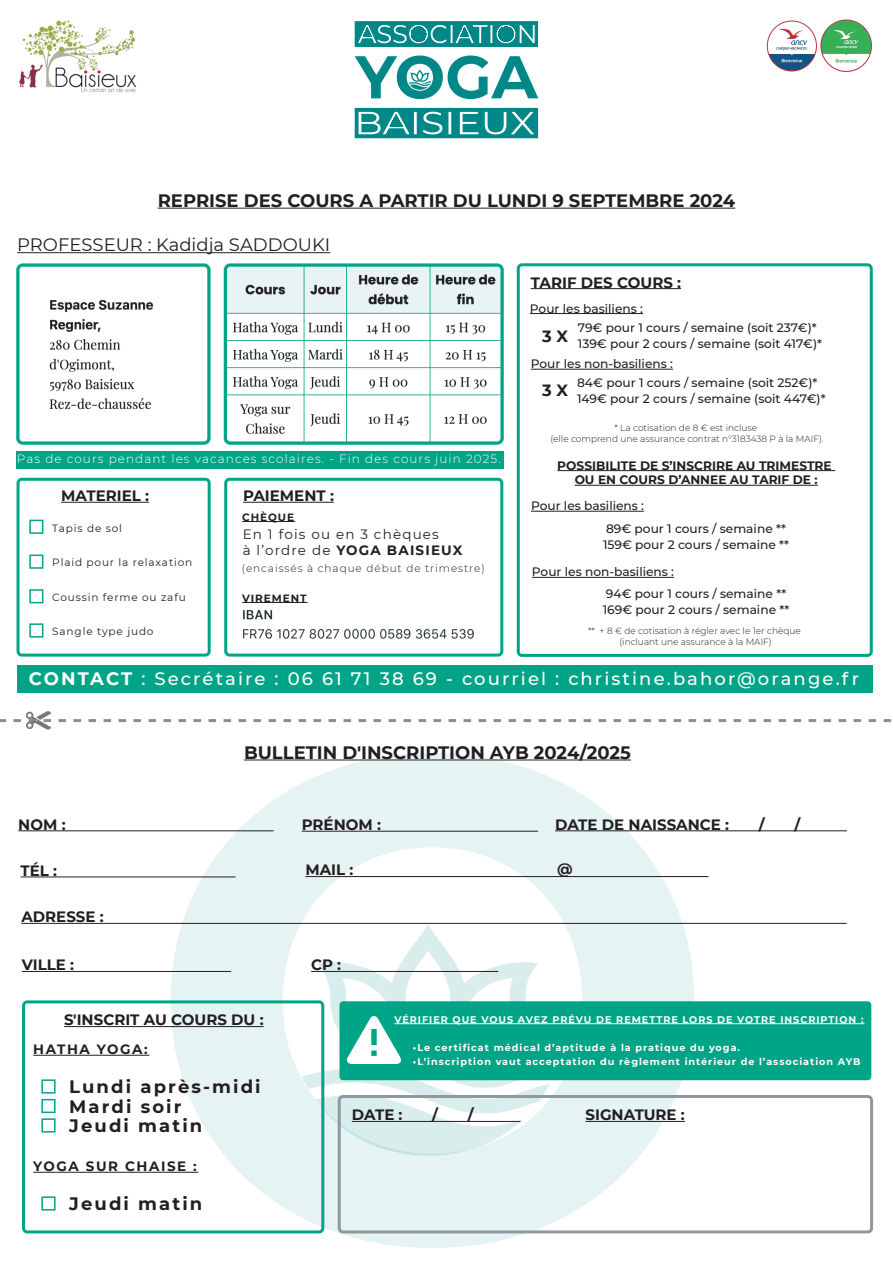
<style>
.page{position:relative;width:893px;height:1263px;background:#fff}
.page>*{position:absolute;margin:0;border:0;box-sizing:border-box;transform-origin:0 0}
.t1{font:700 18px "Montserrat";color:#231f20}
.t2{font:500 18px "Montserrat";letter-spacing:.115em;color:#fff}
.t3{font:700 18px/19.5px "Montserrat";letter-spacing:.115em;color:#231f20}
.t4{font:18px "Montserrat";color:#231f20}
.t5{font:700 16.2px "Montserrat";color:#231f20}
.t6{font:700 15px "Montserrat";color:#231f20}
.t7{font:13.5px/16.2px "Montserrat";letter-spacing:.09em;color:#231f20}
.t8{font:700 13.5px "Montserrat";letter-spacing:.115em;color:#231f20}
.t9{font:500 12.15px/15.9px "Montserrat";color:#231f20}
.t10{font:700 12.15px/14.7px "Montserrat";color:#231f20;text-align:center}
.t11{font:300 12px "Montserrat";letter-spacing:.09em;color:#fff}
.t12{font:10.5px "Montserrat";letter-spacing:.08em;color:#231f20}
.t13{font:300 10.5px "Montserrat";letter-spacing:.09em;color:#231f20}
.t14{font:700 10.5px "Montserrat";letter-spacing:.09em;color:#231f20}
.t15{font:700 9.6px "Montserrat";letter-spacing:.1em;color:#fff}
.t16{font:300 9px/10.8px "Montserrat";color:#231f20;text-align:center}
.s1{font-weight:700}
</style>
<div class="page">
<svg style="left:171px;top:753px;width:523px;height:495px;fill:#e6f3f3"></svg>
<svg style="left:302px;top:925px;width:257px;height:231px"></svg>
<hr style="left:33px;top:1055px;width:116px;height:1px;background:#231f20">
<hr style="left:33px;top:1172px;width:165px;height:1px;background:#231f20">
<svg style="left:355px;top:21px;width:183px;height:26px;background:#279a9a"></svg>
<svg style="left:355px;top:108px;width:183px;height:30px;background:#2f9e9e"></svg>
<svg style="left:355px;top:56px;width:183px;height:43px"></svg>
<img style="left:766px;top:19px;width:106px;height:53px">
<img style="left:16px;top:263px;width:488px;height:182px">
<hr style="left:158px;top:208px;width:577px;height:1px;background:#231f20">
<hr style="left:244px;top:759px;width:387px;height:1px;background:#231f20">
<hr style="left:17px;top:252px;width:313px;height:1px;background:#231f20">
<div style="left:517px;top:263px;width:356px;height:394px;border:3px solid #00a486;border-radius:4px"></div>
<div style="left:224px;top:478px;width:279px;height:179px;border:3px solid #00a486;border-radius:4px"></div>
<div style="left:17px;top:478px;width:194px;height:179px;border:3px solid #00a486;border-radius:4px"></div>
<div style="left:22px;top:1000px;width:302px;height:233px;border:3px solid #00a486;border-radius:4px"></div>
<div style="left:339px;top:1001px;width:532px;height:79px;background:#00a486;border-radius:4px"></div>
<div style="left:338px;top:1095px;width:535px;height:138px;border:3px solid #90979e;border-radius:4px"></div>
<hr style="left:531px;top:288px;width:150px;height:1px;background:#231f20">
<hr style="left:243px;top:502px;width:91px;height:1px;background:#231f20">
<hr style="left:61px;top:502px;width:88px;height:1px;background:#231f20">
<hr style="left:18px;top:830px;width:256px;height:1px;background:#231f20">
<hr style="left:64px;top:1026px;width:200px;height:1px;background:#231f20">
<hr style="left:21px;top:923px;width:826px;height:1px;background:#231f20">
<hr style="left:22px;top:971px;width:209px;height:1px;background:#231f20">
<hr style="left:311px;top:971px;width:187px;height:1px;background:#231f20">
<hr style="left:302px;top:831px;width:236px;height:1px;background:#231f20">
<hr style="left:555px;top:830px;width:292px;height:1px;background:#231f20">
<hr style="left:352px;top:1121px;width:168px;height:1px;background:#231f20">
<hr style="left:585px;top:1121px;width:100px;height:1px;background:#231f20">
<hr style="left:21px;top:876px;width:214px;height:1px;background:#231f20">
<hr style="left:305px;top:876px;width:403px;height:1px;background:#231f20">
<hr style="left:530px;top:313px;width:113px;height:1px;background:#231f20">
<hr style="left:531px;top:369px;width:142px;height:1px;background:#231f20">
<hr style="left:531px;top:511px;width:113px;height:1px;background:#231f20">
<hr style="left:532px;top:577px;width:142px;height:1px;background:#231f20">
<hr style="left:557px;top:470px;width:278px;height:1px;background:#231f20">
<hr style="left:575px;top:485px;width:243px;height:1px;background:#231f20">
<img style="left:19px;top:20px;width:117px;height:73px">
<div style="left:16px;top:451px;width:488px;height:18px;background:#00a486"></div>
<div style="left:17px;top:665px;width:856px;height:27px;background:#00a486"></div>
<img style="left:243px;top:610px;width:231px;height:29px">
<hr style="left:242px;top:521px;width:53px;height:1px;background:#231f20">
<hr style="left:242px;top:602px;width:66px;height:1px;background:#231f20">
<div style="left:29px;top:520px;width:14px;height:14px;border:2px solid #00a486"></div>
<div style="left:29px;top:555px;width:14px;height:14px;border:2px solid #00a486"></div>
<div style="left:29px;top:589px;width:14px;height:14px;border:2px solid #00a486"></div>
<div style="left:29px;top:623px;width:14px;height:14px;border:2px solid #00a486"></div>
<div style="left:41px;top:1079px;width:15px;height:14px;border:2px solid #00a486"></div>
<div style="left:41px;top:1099px;width:15px;height:14px;border:2px solid #00a486"></div>
<div style="left:41px;top:1118px;width:15px;height:14px;border:2px solid #00a486"></div>
<div style="left:41px;top:1196px;width:15px;height:14px;border:2px solid #00a486"></div>
<svg style="left:0;top:711px;width:892px;height:19px"></svg>
<img style="left:348px;top:1016px;width:53px;height:48px">
<hr style="left:394px;top:1023px;width:470px;height:1px;background:#fff">
<h1 class="t1" style="left:158px;top:187px;width:579px">REPRISE DES COURS A PARTIR DU LUNDI 9 SEPTEMBRE 2024</h1>
<h1 class="t4" style="left:17px;top:233px;width:315px">PROFESSEUR : Kadidja SADDOUKI</h1>
<p class="t11" style="left:17px;top:451px;width:485px">Pas de cours pendant les vacances scolaires. - Fin des cours juin 2025.</p>
<p class="t6" style="left:531px;top:271px;width:152px">TARIF DES COURS :</p>
<p class="t9" style="left:530px;top:300px;width:115px">Pour les basiliens :</p>
<h2 class="t5" style="left:542px;top:324px;width:27px">3 X</h2>
<p class="t9" style="left:578px;top:319px;width:246px">79€ pour 1 cours / semaine (soit 237€)*<br>139€ pour 2 cours / semaine (soit 417€)*</p>
<h2 class="t5" style="left:542px;top:378px;width:27px">3 X</h2>
<p class="t9" style="left:577px;top:374px;width:250px">84€ pour 1 cours / semaine (soit 252€)*<br>149€ pour 2 cours / semaine (soit 447€)*</p>
<p class="t9" style="left:531px;top:355px;width:144px">Pour les non-basiliens :</p>
<p class="t16" style="left:550px;top:422px;width:275px">* La cotisation de 8 € est incluse<br>(elle comprend une assurance contrat n°3183438 P à la MAIF).</p>
<p class="t10" style="left:557px;top:457px;width:276px">POSSIBILITE DE S’INSCRIRE AU TRIMESTRE<br>OU EN COURS D’ANNEE AU TARIF DE :</p>
<p class="t6" style="left:61px;top:485px;width:89px">MATERIEL :</p>
<p class="t6" style="left:243px;top:485px;width:92px">PAIEMENT :</p>
<p class="t9" style="left:531px;top:497px;width:115px">Pour les basiliens :</p>
<p class="t14" style="left:242px;top:509px;width:54px">CHÈQUE</p>
<p class="t9" style="left:603px;top:520px;width:188px">89€ pour 1 cours / semaine **<br>159€ pour 2 cours / semaine **</p>
<p class="t9" style="left:603px;top:585px;width:188px">94€ pour 1 cours / semaine **<br>169€ pour 2 cours / semaine **</p>
<p class="t12" style="left:52px;top:521px;width:71px">Tapis de sol</p>
<p class="t12" style="left:52px;top:555px;width:141px">Plaid pour la relaxation</p>
<p class="t12" style="left:52px;top:590px;width:135px">Coussin ferme ou zafu</p>
<p class="t12" style="left:52px;top:624px;width:103px">Sangle type judo</p>
<h1 class="t2" style="left:29px;top:666px;width:832px"><span class="s1">CONTACT</span> : Secrétaire : 06 61 71 38 69 - courriel : christine.bahor@orange.fr</h1>
<p class="t7" style="left:243px;top:526px;width:221px">En 1 fois ou en 3 chèques<br>à l’ordre de <span class="s1">YOGA BAISIEUX</span></p>
<p class="t13" style="left:242px;top:561px;width:245px">(encaissés à chaque début de trimestre)</p>
<p class="t9" style="left:532px;top:564px;width:144px">Pour les non-basiliens :</p>
<p class="t14" style="left:242px;top:590px;width:66px">VIREMENT</p>
<p class="t16" style="left:588px;top:625px;width:214px">** + 8 € de cotisation à régler avec le 1er chèque (incluant une assurance à la MAIF)</p>
<p class="t6" style="left:18px;top:813px;width:49px">NOM :</p>
<h1 class="t1" style="left:244px;top:739px;width:388px">BULLETIN D'INSCRIPTION AYB 2024/2025</h1>
<p class="t6" style="left:302px;top:814px;width:81px">PRÉNOM :</p>
<p class="t6" style="left:555px;top:813px;width:175px">DATE DE NAISSANCE :</p>
<p class="t6" style="left:759px;top:813px;width:7px">/</p>
<p class="t6" style="left:794px;top:813px;width:7px">/</p>
<p class="t6" style="left:21px;top:860px;width:38px">TÉL :</p>
<p class="t6" style="left:305px;top:859px;width:49px">MAIL :</p>
<p class="t6" style="left:557px;top:859px;width:17px">@</p>
<p class="t6" style="left:21px;top:906px;width:84px">ADRESSE :</p>
<p class="t6" style="left:22px;top:954px;width:54px">VILLE :</p>
<p class="t6" style="left:311px;top:954px;width:32px">CP :</p>
<p class="t6" style="left:64px;top:1009px;width:201px">S'INSCRIT AU COURS DU :</p>
<p class="t8" style="left:33px;top:1040px;width:116px">HATHA YOGA:</p>
<h1 class="t3" style="left:69px;top:1076px;width:193px">Lundi après-midi<br>Mardi soir<br>Jeudi matin</h1>
<p class="t8" style="left:33px;top:1157px;width:165px">YOGA SUR CHAISE :</p>
<h1 class="t3" style="left:69px;top:1193px;width:135px">Jeudi matin</h1>
<p class="t15" style="left:394px;top:1013px;width:471px">VÉRIFIER QUE VOUS AVEZ PRÉVU DE REMETTRE LORS DE VOTRE INSCRIPTION :</p>
<p class="t15" style="left:413px;top:1040px;width:329px">•Le certificat médical d’aptitude à la pratique du yoga.</p>
<p class="t15" style="left:413px;top:1054px;width:449px">•L’inscription vaut acceptation du règlement intérieur de l’association AYB</p>
<p class="t6" style="left:352px;top:1104px;width:52px">DATE :</p>
<p class="t6" style="left:432px;top:1104px;width:7px">/</p>
<p class="t6" style="left:468px;top:1104px;width:7px">/</p>
<p class="t6" style="left:585px;top:1104px;width:101px">SIGNATURE :</p>
</div>
